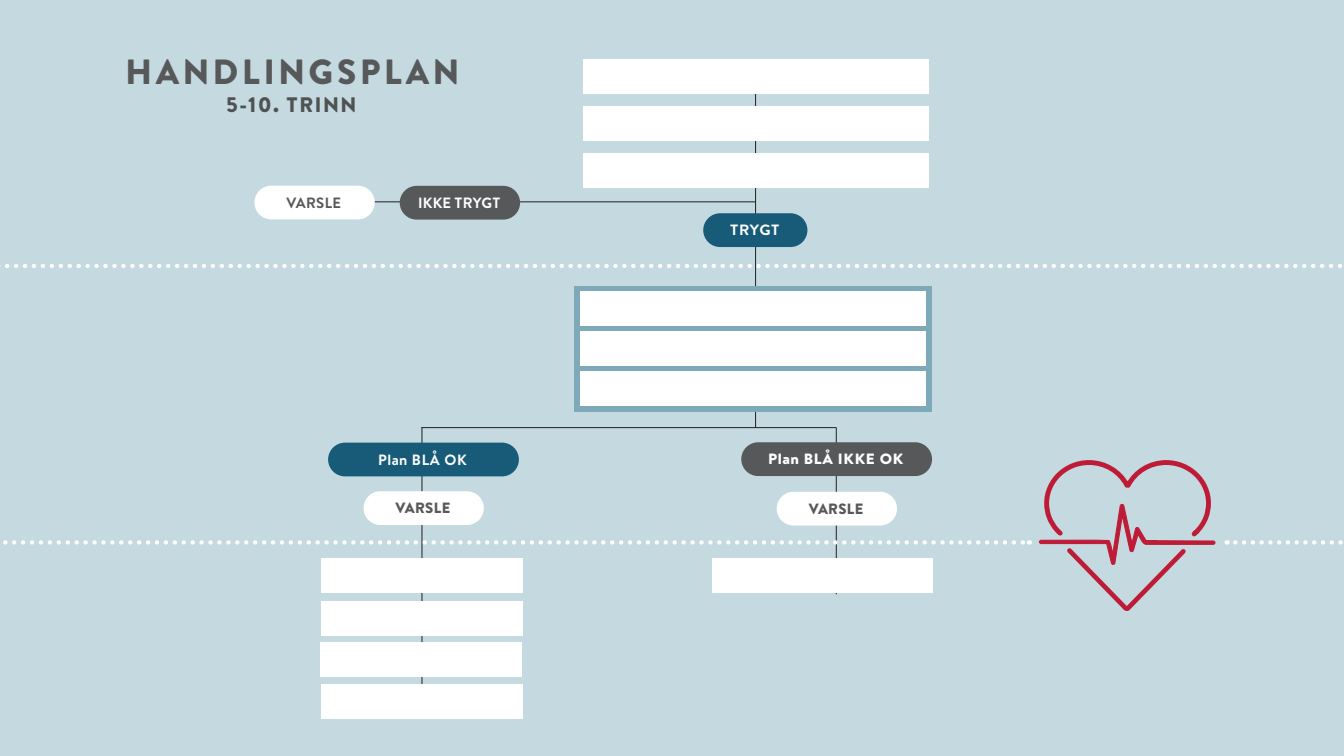
<style>
.page{position:relative;width:1344px;height:756px;background:#c4d9e0}
.page>*{position:absolute;margin:0;border:0;box-sizing:border-box;transform-origin:0 0}
.t1{font:900 35px "Brandon Text";letter-spacing:.105em;color:#57585a}
.t2{font:900 21px "Brandon Text";letter-spacing:.075em;color:#4f5252}
.t3{font:700 14.88px "Brandon Text";letter-spacing:.025em;color:#fff}
.t4{font:900 14.88px "Brandon Text";letter-spacing:.045em;color:#fff;scale:1.05 1}
.t5{font:900 14.88px "Brandon Text";letter-spacing:.02em;color:#57585a}
.t6{font:700 14.88px "Brandon Text";letter-spacing:.02em;color:#57585a}
.t7{font:700 14.88px "Brandon Text";letter-spacing:.025em;color:#fff;scale:1.05 1}
</style>
<div class="page">
<svg style="left:0;top:264px;width:1342px;height:4px"></svg>
<svg style="left:1235px;top:540px;width:108px;height:5px"></svg>
<hr style="left:836px;top:427px;width:1px;height:167px;background:#231f20">
<hr style="left:422px;top:427px;width:1px;height:262px;background:#231f20">
<hr style="left:755px;top:76px;width:1px;height:351px;background:#231f20">
<div style="left:574px;top:286px;width:358px;height:125px;background:#7ea9b8"></div>
<div style="left:583px;top:59px;width:346px;height:35px;background:#fff"></div>
<div style="left:321px;top:559px;width:201px;height:34px;background:#fff"></div>
<div style="left:713px;top:559px;width:220px;height:34px;background:#fff"></div>
<div style="left:580px;top:291px;width:346px;height:35px;background:#fff"></div>
<div style="left:583px;top:107px;width:346px;height:34px;background:#fff"></div>
<div style="left:321px;top:601px;width:201px;height:34px;background:#fff"></div>
<div style="left:321px;top:643px;width:201px;height:34px;background:#fff"></div>
<div style="left:580px;top:331px;width:346px;height:35px;background:#fff"></div>
<div style="left:583px;top:154px;width:346px;height:34px;background:#fff"></div>
<div style="left:321px;top:684px;width:201px;height:34px;background:#fff"></div>
<div style="left:580px;top:371px;width:346px;height:35px;background:#fff"></div>
<div style="left:703px;top:213px;width:104px;height:34px;background:#175b79;border-radius:17px"></div>
<div style="left:741px;top:442px;width:191px;height:34px;background:#57585a;border-radius:17px"></div>
<hr style="left:369px;top:202px;width:386px;height:1px;background:#231f20">
<hr style="left:421px;top:427px;width:415px;height:1px;background:#231f20">
<div style="left:400px;top:186px;width:120px;height:34px;background:#57585a;border-radius:17px"></div>
<div style="left:254px;top:186px;width:121px;height:33px;background:#fff;border-radius:17px"></div>
<div style="left:363px;top:491px;width:121px;height:34px;background:#fff;border-radius:17px"></div>
<div style="left:777px;top:492px;width:120px;height:34px;background:#fff;border-radius:17px"></div>
<div style="left:328px;top:443px;width:191px;height:33px;background:#175b79;border-radius:17px"></div>
<svg style="left:3px;top:540px;width:1027px;height:5px"></svg>
<svg style="left:1039px;top:460px;width:177px;height:151px"></svg>
<p class="t1" style="left:126px;top:47px;width:335px">HANDLINGSPLAN</p>
<p class="t2" style="left:226px;top:90px;width:132px">5-10. TRINN</p>
<p class="t6" style="left:287px;top:192px;width:56px">VARSLE</p>
<p class="t3" style="left:418px;top:192px;width:84px">IKKE TRYGT</p>
<p class="t3" style="left:378px;top:449px;width:90px">Plan BLÅ OK</p>
<p class="t7" style="left:730px;top:220px;width:49px">TRYGT</p>
<p class="t4" style="left:768px;top:449px;width:130px">Plan BLÅ IKKE OK</p>
<p class="t5" style="left:396px;top:498px;width:56px">VARSLE</p>
<p class="t5" style="left:809px;top:498px;width:56px">VARSLE</p>
</div>
